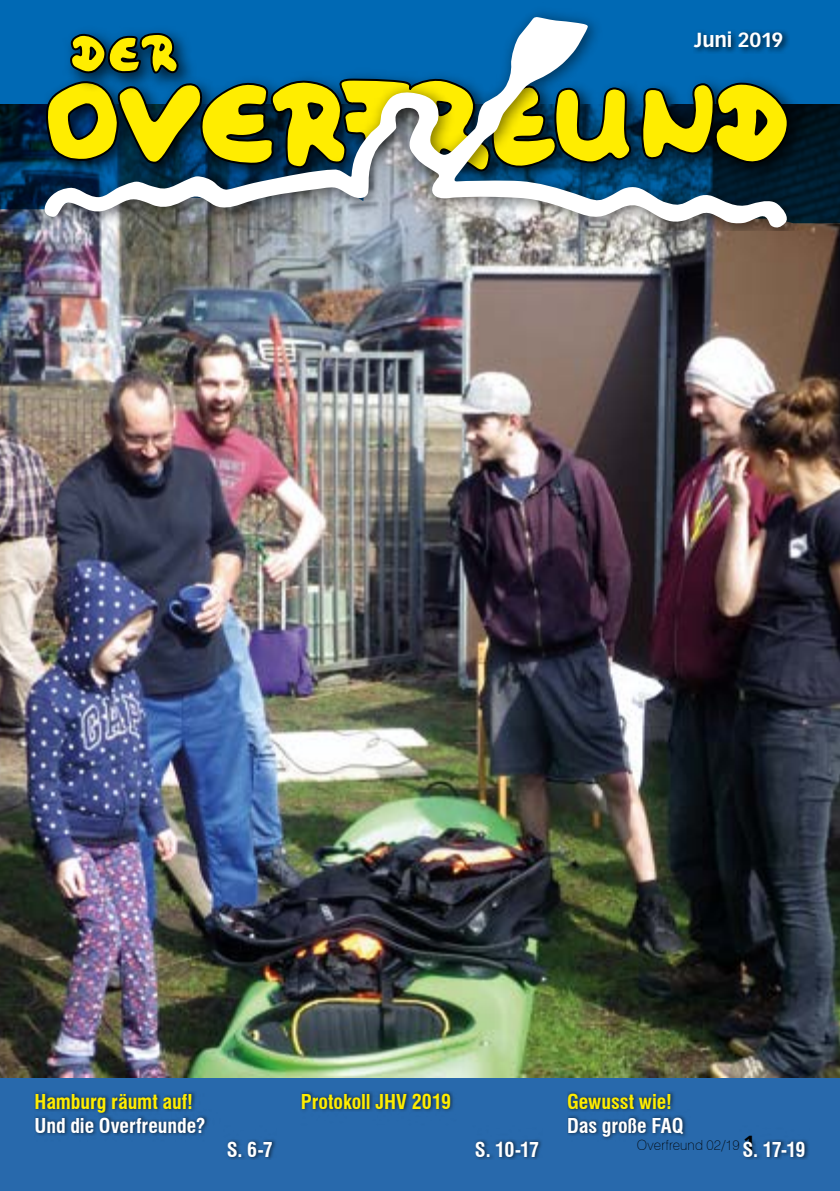
<style>
.page{position:relative;width:840px;height:1191px;background:#fff}
.page>*{position:absolute;margin:0;border:0;box-sizing:border-box;transform-origin:0 0}
.t1{font:700 condensed 20px "Swiss 721 BT";letter-spacing:-.005em;color:#fff}
.t2{font:700 condensed 20px "Swiss 721 BT";color:#ffed00}
.t3{font:700 20px "Vectora LT Std";letter-spacing:-.015em;color:#fff}
.t4{font:100 14px "Swiss 721 BT";letter-spacing:.01em;color:#000}
.s1{font-family:"Vectora LT Std";font-weight:700;font-size:20px}
</style>
<div class="page">
<div style="left:0;top:1077px;width:839px;height:114px;background:#2869ac"></div>
<img style="left:0;top:223px;width:839px;height:854px">
<svg style="left:0;top:0;width:839px;height:223px;fill:#0069b4"></svg>
<div style="left:34px;top:1091px;width:242px;height:68px;background:#000;opacity:.6"></div>
<div style="left:300px;top:1091px;width:242px;height:68px;background:#000;opacity:.6"></div>
<div style="left:566px;top:1091px;width:242px;height:68px;background:#000;opacity:.6"></div>
<img style="left:29px;top:2px;width:780px;height:229px">
<svg style="left:42px;top:17px;width:747px;height:211px"></svg>
<p class="t3" style="left:694px;top:28px;width:90px">Juni 2019</p>
<p class="t2" style="left:35px;top:1089px;width:160px">Hamburg räumt auf!</p>
<p class="t1" style="left:35px;top:1113px;width:172px">Und die Overfreunde?</p>
<p class="t1" style="left:227px;top:1137px;width:48px">S. 6-7</p>
<p class="t2" style="left:300px;top:1089px;width:152px">Protokoll JHV 2019</p>
<p class="t1" style="left:474px;top:1137px;width:66px">S. 10-17</p>
<p class="t2" style="left:566px;top:1089px;width:106px">Gewusst wie!</p>
<p class="t1" style="left:566px;top:1113px;width:118px">Das große FAQ</p>
<p class="t4" style="left:636px;top:1136px;width:119px">Overfreund 02/19 <span class="s1">1</span></p>
<p class="t1" style="left:742px;top:1137px;width:64px">S. 17-19</p>
</div>
